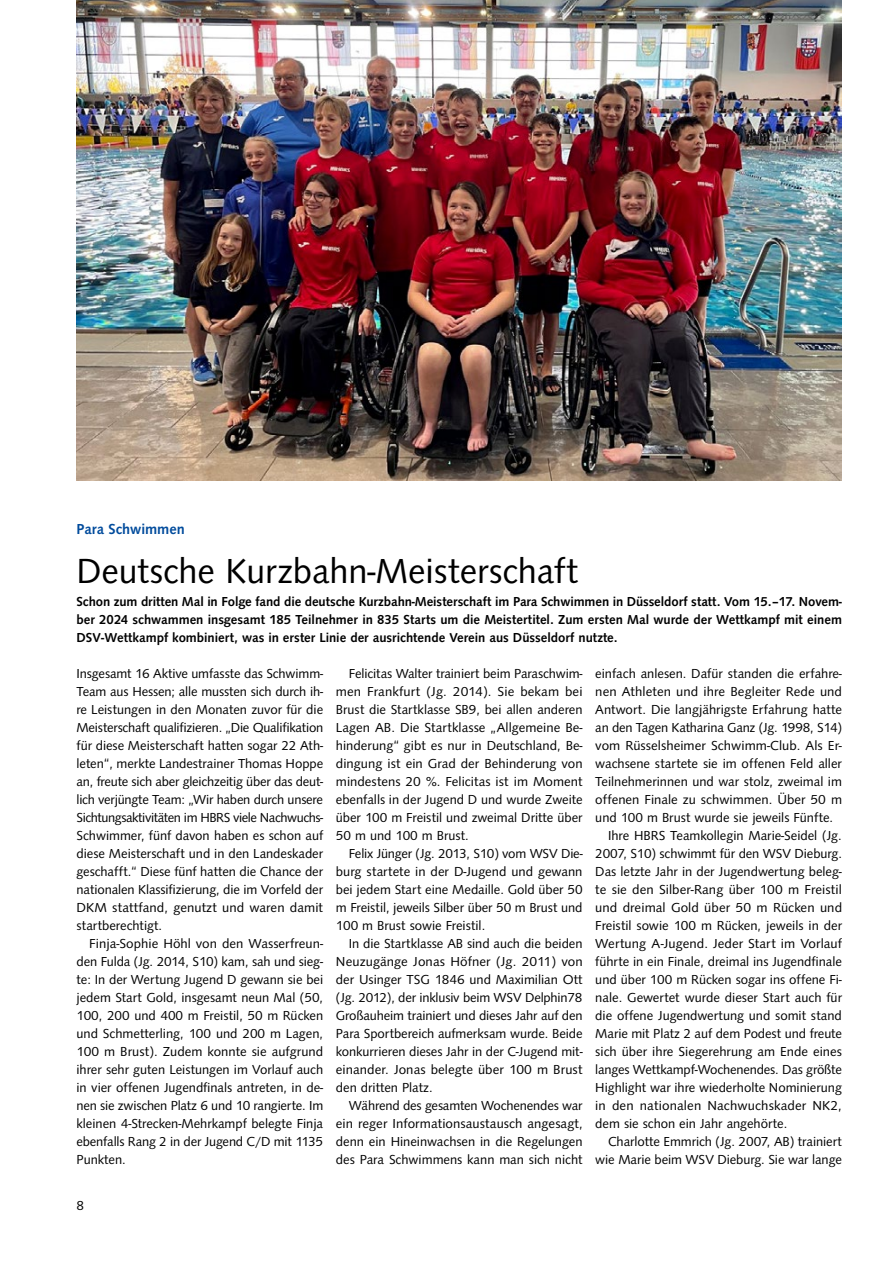
<style>
.page{position:relative;width:893px;height:1263px;background:#fff}
.page>*{position:absolute;margin:0;border:0;box-sizing:border-box;transform-origin:0 0}
.t1{font:36px "Syntax";color:#000}
.t2{font:700 15px "Syntax";color:#004b9c}
.t3{font:13.5px/18px "Syntax";color:#000;text-align:justify}
.t4{font:700 13.5px/18px "Syntax";color:#000;text-align:justify}
</style>
<div class="page">
<img style="left:77px;top:0;width:765px;height:480px">
<p class="t2" style="left:77px;top:520px;width:110px">Para Schwimmen</p>
<h1 class="t1" style="left:77px;top:551px;width:503px">Deutsche Kurzbahn-Meisterschaft</h1>
<p class="t4" style="left:77px;top:593px;width:767px">Schon zum dritten Mal in Folge fand die deutsche Kurzbahn-Meisterschaft im Para Schwimmen in Düsseldorf statt. Vom 15.–17. Novem&shy;ber 2024 schwammen insgesamt 185 Teilnehmer in 835 Starts um die Meistertitel. Zum ersten Mal wurde der Wettkampf mit einem DSV-Wettkampf kombiniert, was in erster Linie der ausrichtende Verein aus Düsseldorf nutzte.</p>
<p class="t3" style="left:77px;top:665px;width:248px">Insgesamt 16 Aktive umfasste das Schwimm-Team aus Hessen; alle mussten sich durch ih&shy;re Leistungen in den Monaten zuvor für die Meisterschaft qualifizieren. „Die Qualifikation für diese Meisterschaft hatten sogar 22 Ath&shy;leten“, merkte Landestrainer Thomas Hoppe an, freute sich aber gleichzeitig über das deut&shy;lich verjüngte Team: „Wir haben durch unsere Sichtungsaktivitäten im HBRS viele Nachwuchs-Schwimmer, fünf davon haben es schon auf diese Meisterschaft und in den Landeskader geschafft.“ Diese fünf hatten die Chance der nationalen Klassifizierung, die im Vorfeld der DKM stattfand, genutzt und waren damit startberechtigt.</p>
<p class="t3" style="left:77px;top:935px;width:248px;text-indent:13px">Finja-Sophie Höhl von den Wasserfreun&shy;den Fulda (Jg. 2014, S10) kam, sah und sieg&shy;te: In der Wertung Jugend D gewann sie bei jedem Start Gold, insgesamt neun Mal (50, 100, 200 und 400 m Freistil, 50 m Rücken und Schmetterling, 100 und 200 m Lagen, 100 m Brust). Zudem konnte sie aufgrund ihrer sehr guten Leistungen im Vorlauf auch in vier offenen Jugendfinals antreten, in de&shy;nen sie zwischen Platz 6 und 10 rangierte. Im kleinen 4-Strecken-Mehrkampf belegte Finja ebenfalls Rang 2 in der Jugend C/D mit 1135<br>Punkten.</p>
<p class="t3" style="left:595px;top:665px;width:248px">einfach anlesen. Dafür standen die erfahre-</p>
<p class="t3" style="left:595px;top:683px;width:248px">nen Athleten und ihre Begleiter Rede und</p>
<p class="t3" style="left:595px;top:701px;width:248px">Antwort. Die langjährigste Erfahrung hatte</p>
<p class="t3" style="left:595px;top:719px;width:248px">an den Tagen Katharina Ganz (Jg. 1998, S14)</p>
<p class="t3" style="left:595px;top:737px;width:248px">vom Rüsselsheimer Schwimm-Club. Als Er-</p>
<p class="t3" style="left:595px;top:755px;width:248px">wachsene startete sie im offenen Feld aller</p>
<p class="t3" style="left:595px;top:773px;width:248px">Teilnehmerinnen und war stolz, zweimal im</p>
<p class="t3" style="left:595px;top:791px;width:248px">offenen Finale zu schwimmen. Über 50 m</p>
<p class="t3" style="left:595px;top:809px;width:239px">und 100 m Brust wurde sie jeweils Fünfte.</p>
<p class="t3" style="left:608px;top:827px;width:235px">Ihre HBRS Teamkollegin Marie-Seidel (Jg.</p>
<p class="t3" style="left:595px;top:845px;width:248px">2007, S10) schwimmt für den WSV Dieburg.</p>
<p class="t3" style="left:595px;top:863px;width:248px">Das letzte Jahr in der Jugendwertung beleg-</p>
<p class="t3" style="left:595px;top:881px;width:248px">te sie den Silber-Rang über 100 m Freistil</p>
<p class="t3" style="left:595px;top:899px;width:248px">und dreimal Gold über 50 m Rücken und</p>
<p class="t3" style="left:595px;top:917px;width:248px">Freistil sowie 100 m Rücken, jeweils in der</p>
<p class="t3" style="left:595px;top:935px;width:248px">Wertung A-Jugend. Jeder Start im Vorlauf</p>
<p class="t3" style="left:595px;top:953px;width:248px">führte in ein Finale, dreimal ins Jugendfinale</p>
<p class="t3" style="left:595px;top:971px;width:248px">und über 100 m Rücken sogar ins offene Fi-</p>
<p class="t3" style="left:595px;top:989px;width:248px">nale. Gewertet wurde dieser Start auch für</p>
<p class="t3" style="left:595px;top:1007px;width:248px">die offene Jugendwertung und somit stand</p>
<p class="t3" style="left:595px;top:1025px;width:248px">Marie mit Platz 2 auf dem Podest und freute</p>
<p class="t3" style="left:595px;top:1043px;width:248px">sich über ihre Siegerehrung am Ende eines</p>
<p class="t3" style="left:595px;top:1061px;width:248px">langes Wettkampf-Wochenendes. Das größte</p>
<p class="t3" style="left:595px;top:1079px;width:248px">Highlight war ihre wiederholte Nominierung</p>
<p class="t3" style="left:595px;top:1097px;width:248px">in den nationalen Nachwuchskader NK2,</p>
<p class="t3" style="left:595px;top:1115px;width:193px">dem sie schon ein Jahr angehörte.</p>
<p class="t3" style="left:608px;top:1133px;width:235px">Charlotte Emmrich (Jg. 2007, AB) trainiert</p>
<p class="t3" style="left:595px;top:1151px;width:248px">wie Marie beim WSV Dieburg. Sie war lange</p>
<p class="t3" style="left:336px;top:665px;width:248px;text-indent:13px">Felicitas Walter trainiert beim Paraschwim&shy;men Frankfurt (Jg. 2014). Sie bekam bei Brust die Startklasse SB9, bei allen anderen Lagen AB. Die Startklasse „Allgemeine Be&shy;hinderung“ gibt es nur in Deutschland, Be&shy;dingung ist ein Grad der Behinderung von mindestens 20 %. Felicitas ist im Moment ebenfalls in der Jugend D und wurde Zweite über 100 m Freistil und zweimal Dritte über 50 m und 100 m Brust.</p>
<p class="t3" style="left:336px;top:845px;width:248px;text-indent:13px">Felix Jünger (Jg. 2013, S10) vom WSV Die&shy;burg startete in der D-Jugend und gewann bei jedem Start eine Medaille. Gold über 50 m Freistil, jeweils Silber über 50 m Brust und 100 m Brust sowie Freistil.</p>
<p class="t3" style="left:336px;top:935px;width:248px;text-indent:13px">In die Startklasse AB sind auch die beiden Neuzugänge Jonas Höfner (Jg. 2011) von der Usinger TSG 1846 und Maximilian Ott (Jg. 2012), der inklusiv beim WSV Delphin78<br>Großauheim trainiert und dieses Jahr auf den Para Sportbereich aufmerksam wurde. Beide konkurrieren dieses Jahr in der C-Jugend mit&shy;einander. Jonas belegte über 100 m Brust den dritten Platz.</p>
<p class="t3" style="left:336px;top:1097px;width:248px;text-indent:13px">Während des gesamten Wochenendes war ein reger Informationsaustausch angesagt, denn ein Hineinwachsen in die Regelungen des Para Schwimmens kann man sich nicht</p>
<p class="t3" style="left:77px;top:1197px;width:9px">8</p>
</div>
